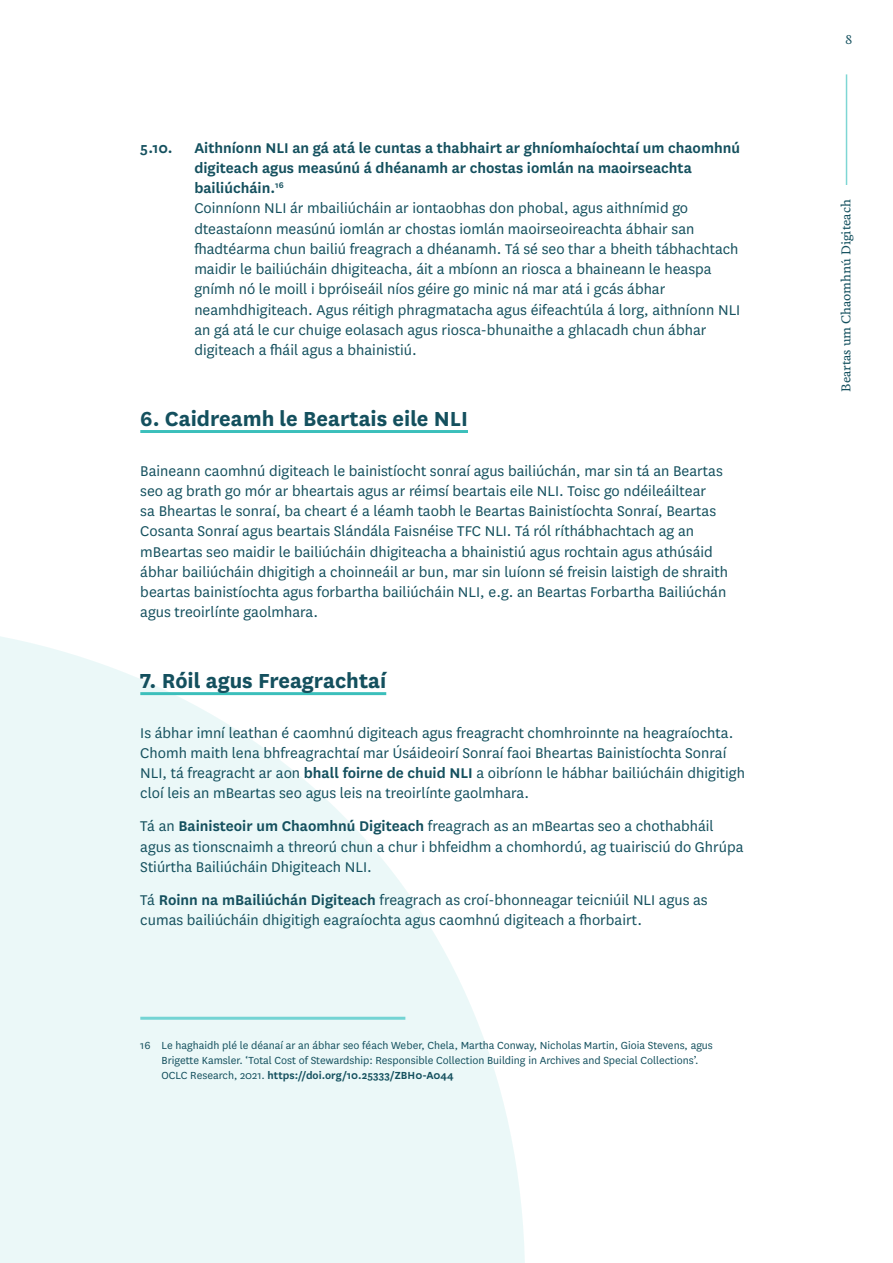
<style>
.page{position:relative;width:893px;height:1263px;background:#fff}
.page>*{position:absolute;margin:0;border:0;box-sizing:border-box;transform-origin:0 0}
.t1{font:700 23.7px "National";color:#14505e}
.t2{font:16.5px/20.2px "National";color:#14505e}
.t3{font:600 16.5px "National";color:#14505e}
.t4{font:12px/15px "National";color:#14505e}
.t5{font:500 12px "Feijoa";color:#14505e}
.s1{font-weight:600}
</style>
<div class="page">
<hr style="left:846px;top:74px;width:1px;height:111px;background:#7ed6d4">
<svg style="left:0;top:636px;width:524px;height:627px;fill:#ebf8f8"></svg>
<hr style="left:140px;top:430px;width:328px;height:3px;background:#3bbfbb">
<hr style="left:140px;top:692px;width:246px;height:3px;background:#3bbfbb">
<hr style="left:140px;top:1017px;width:265px;height:3px;background:#73d4d4">
<p class="t3" style="left:140px;top:136px;width:34px">5.10.</p>
<p class="t2" style="left:194px;top:137px;width:547px"><span class="s1">Aithníonn NLI an gá atá le cuntas a thabhairt ar ghníomhaíochtaí um chaomhnú digiteach agus measúnú á dhéanamh ar chostas iomlán na maoirseachta bailiúcháin.</span><sup>16<br></sup>Coinníonn NLI ár mbailiúcháin ar iontaobhas don phobal, agus aithnímid go dteastaíonn measúnú iomlán ar chostas iomlán maoirseoireachta ábhair san fhadtéarma chun bailiú freagrach a dhéanamh. Tá sé seo thar a bheith tábhachtach maidir le bailiúcháin dhigiteacha, áit a mbíonn an riosca a bhaineann le heaspa gnímh nó le moill i bpróiseáil níos géire go minic ná mar atá i gcás ábhar neamhdhigiteach. Agus réitigh phragmatacha agus éifeachtúla á lorg, aithníonn NLI an gá atá le cur chuige eolasach agus riosca-bhunaithe a ghlacadh chun ábhar digiteach a fháil agus a bhainistiú.</p>
<h1 class="t1" style="left:140px;top:402px;width:329px">6. Caidreamh le Beartais eile NLI</h1>
<p class="t2" style="left:140px;top:460px;width:589px">Baineann caomhnú digiteach le bainistíocht sonraí agus bailiúchán, mar sin tá an Beartas seo ag brath go mór ar bheartais agus ar réimsí beartais eile NLI. Toisc go ndéileáiltear<br>sa Bheartas le sonraí, ba cheart é a léamh taobh le Beartas Bainistíochta Sonraí, Beartas Cosanta Sonraí agus beartais Slándála Faisnéise TFC NLI. Tá ról ríthábhachtach ag an mBeartas seo maidir le bailiúcháin dhigiteacha a bhainistiú agus rochtain agus athúsáid ábhar bailiúcháin dhigitigh a choinneáil ar bun, mar sin luíonn sé freisin laistigh de shraith beartas bainistíochta agus forbartha bailiúcháin NLI, e.g. an Beartas Forbartha Bailiúchán agus treoirlínte gaolmhara.</p>
<h1 class="t1" style="left:140px;top:664px;width:247px">7. Róil agus Freagrachtaí</h1>
<p class="t2" style="left:140px;top:722px;width:606px">Is ábhar imní leathan é caomhnú digiteach agus freagracht chomhroinnte na heagraíochta.<br>Chomh maith lena bhfreagrachtaí mar Úsáideoirí Sonraí faoi Bheartas Bainistíochta Sonraí NLI, tá freagracht ar aon <span class="s1">bhall foirne de chuid NLI</span> a oibríonn le hábhar bailiúcháin dhigitigh cloí leis an mBeartas seo agus leis na treoirlínte gaolmhara.</p>
<p class="t2" style="left:140px;top:815px;width:605px">Tá an <span class="s1">Bainisteoir um Chaomhnú Digiteach</span> freagrach as an mBeartas seo a chothabháil agus as tionscnaimh a threorú chun a chur i bhfeidhm a chomhordú, ag tuairisciú do Ghrúpa<br>Stiúrtha Bailiúcháin Dhigiteach NLI.</p>
<p class="t2" style="left:140px;top:889px;width:569px">Tá <span class="s1">Roinn na mBailiúchán Digiteach</span> freagrach as croí-bhonneagar teicniúil NLI agus as cumas bailiúcháin dhigitigh eagraíochta agus caomhnú digiteach a fhorbairt.</p>
<p class="t4" style="left:162px;top:1037px;width:553px;text-indent:-21px">16 Le haghaidh plé le déanaí ar an ábhar seo féach Weber, Chela, Martha Conway, Nicholas Martin, Gioia Stevens, agus<br>Brigette Kamsler. ‘Total Cost of Stewardship: Responsible Collection Building in Archives and Special Collections’.<br>OCLC Research, 2021. <span class="s1">https://doi.org/10.25333/ZBH0-A044</span></p>
<p class="t5" style="left:845px;top:32px;width:9px">8</p>
<p class="t5" style="left:838px;top:392px;width:193px;rotate:-90deg">Beartas um Chaomhnú Digiteach</p>
</div>
